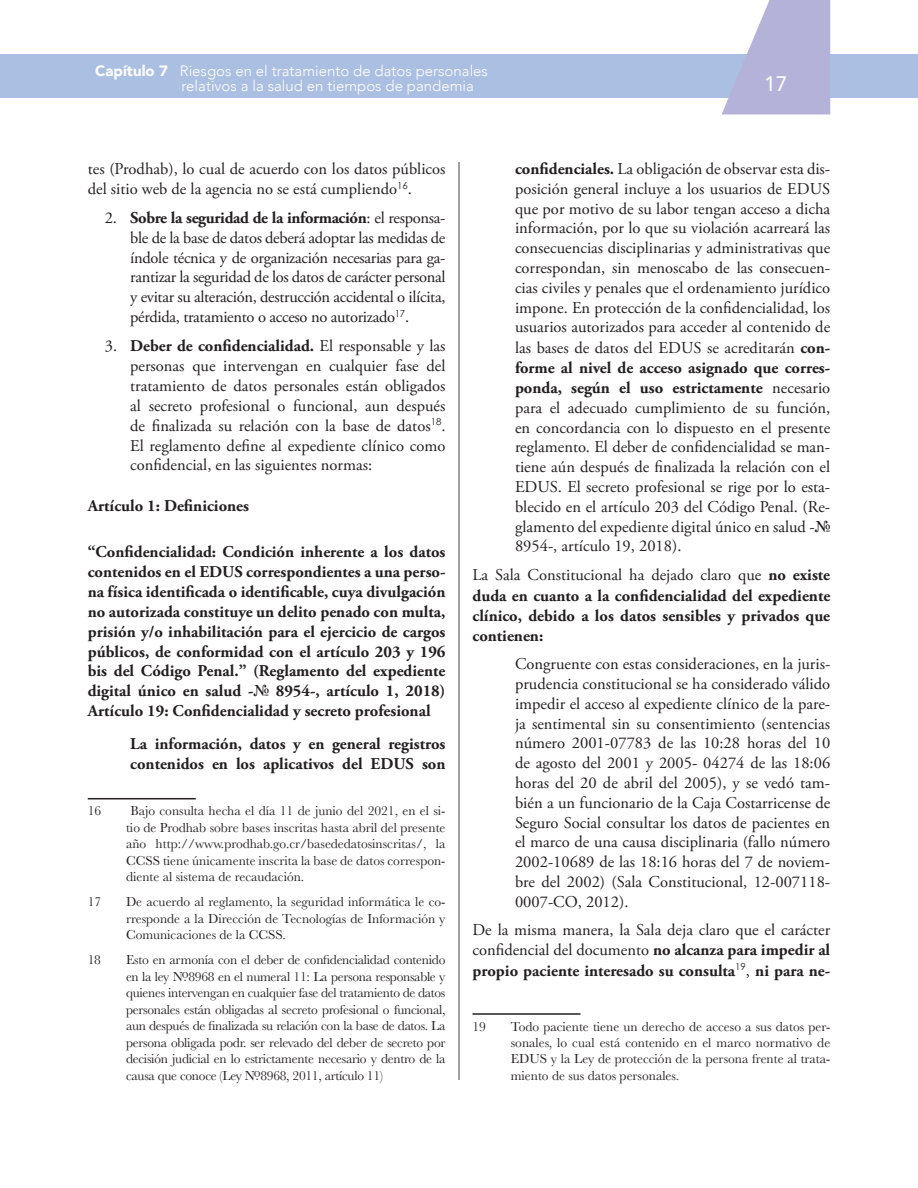
<style>
.page{position:relative;width:918px;height:1188px;background:#fff}
.page>*{position:absolute;margin:0;border:0;box-sizing:border-box;transform-origin:0 0}
.t1{font:21px "Avenir";color:#fff}
.t2{font:16.5px/19.8px "Adobe Garamond Pro";color:#231f20;text-align:justify}
.t3{font:700 16.5px/19.8px "Adobe Garamond Pro";color:#231f20;text-align:justify}
.t4{font:300 15px/15px "Avenir";color:#fff}
.t5{font:13.5px/16.5px "Baskerville";color:#231f20;text-align:justify}
.s1{font-weight:900}
.s2{font-weight:700}
.s3{font-family:"Times";font-weight:400}
.s4{font-family:"Times"}
.s5{font-weight:400}
</style>
<div class="page">
<hr style="left:458px;top:162px;width:2px;height:918px;background:#57585a">
<div style="left:0;top:54px;width:918px;height:43px;background:#abbfe2"></div>
<svg style="left:722px;top:0;width:108px;height:114px"></svg>
<hr style="left:88px;top:798px;width:108px;height:1px;background:#231f20">
<hr style="left:472px;top:1013px;width:108px;height:2px;background:#231f20">
<p class="t4" style="left:182px;top:63px;width:308px;text-indent:-86px"><span class="s1">Capítulo 7</span> Riesgos en el tratamiento de datos personales relativos a la salud en tiempos de pandemia</p>
<p class="t1" style="left:764px;top:67px;width:25px">17</p>
<p class="t2" style="left:88px;top:159px;width:359px;line-height:20.2px">tes (Prodhab), lo cual de acuerdo con los datos públicos del sitio web de la agencia no se está cumpliendo<sup>16</sup>.</p>
<p class="t2" style="left:130px;top:208px;width:317px;text-indent:-26px">2. <span class="s2">Sobre la seguridad de la información</span>: el responsa&shy;ble de la base de datos deberá adoptar las medidas de índole técnica y de organización necesarias para ga&shy;rantizar la seguridad de los datos de carácter personal y evitar su alteración, destrucción accidental o ilícita, pérdida, tratamiento o acceso no autorizado<sup>17</sup>.</p>
<p class="t2" style="left:130px;top:337px;width:317px;text-indent:-26px">3. <span class="s2">Deber de confidencialidad.</span> El responsable y las personas que intervengan en cualquier fase del tratamiento de datos personales están obligados al secreto profesional o funcional, aun después de finalizada su relación con la base de datos<sup>18</sup>.<br>El reglamento define al expediente clínico como confidencial, en las siguientes normas:</p>
<p class="t3" style="left:88px;top:497px;width:163px">Artículo 1: Definiciones</p>
<p class="t3" style="left:88px;top:542px;width:359px">“Confidencialidad: Condición inherente a los datos contenidos en el EDUS correspondientes a una perso&shy;na física identificada o identificable, cuya divulgación no autorizada constituye un delito penado con multa, prisión y/o inhabilitación para el ejercicio de cargos públicos, de conformidad con el artículo 203 y 196 bis del Código Penal.” (Reglamento del expediente digital único en salud -<span class="s3">№</span> 8954-, artículo 1, 2018)<br>Artículo 19: Confidencialidad y secreto profesional</p>
<p class="t3" style="left:130px;top:734px;width:317px;line-height:20.2px">La información, datos y en general registros contenidos en los aplicativos del EDUS son</p>
<p class="t5" style="left:88px;top:803px;width:15px">16</p>
<p class="t5" style="left:126px;top:803px;width:321px;text-indent:4px">Bajo consulta hecha el día 11 de junio del 2021, en el si&shy;tio de Prodhab sobre bases inscritas hasta abril del presente año http://www.prodhab.go.cr/basededatosinscritas/, la CCSS tiene únicamente inscrita la base de datos correspon&shy;diente al sistema de recaudación.</p>
<p class="t5" style="left:88px;top:894px;width:15px">17</p>
<p class="t5" style="left:126px;top:894px;width:321px">De acuerdo al reglamento, la seguridad informática le co&shy;rresponde a la Dirección de Tecnologías de Información y Comunicaciones de la CCSS.</p>
<p class="t5" style="left:88px;top:952px;width:15px">18</p>
<p class="t5" style="left:126px;top:952px;width:321px">Esto en armonía con el deber de confidencialidad contenido en la ley №8968 en el numeral 11: La persona responsable y quienes intervengan en cualquier fase del tratamiento de datos personales están obligadas al secreto profesional o funcional, aun después de finalizada su relación con la base de datos. La persona obligada podr. ser relevado del deber de secreto por decisión judicial en lo estrictamente necesario y dentro de la causa que conoce (Ley №8968, 2011, artículo 11)</p>
<p class="t2" style="left:515px;top:159px;width:317px"><span class="s2">confidenciales.</span> La obligación de observar esta dis&shy;posición general incluye a los usuarios de EDUS que por motivo de su labor tengan acceso a dicha información, por lo que su violación acarreará las consecuencias disciplinarias y administrativas que correspondan, sin menoscabo de las consecuen&shy;cias civiles y penales que el ordenamiento jurídico impone. En protección de la confidencialidad, los usuarios autorizados para acceder al contenido de las bases de datos del EDUS se acreditarán <span class="s2">con&shy;forme al nivel de acceso asignado que corres&shy;ponda, según el uso estrictamente</span> necesario para el adecuado cumplimiento de su función, en concordancia con lo dispuesto en el presente reglamento. El deber de confidencialidad se man&shy;tiene aún después de finalizada la relación con el EDUS. El secreto profesional se rige por lo esta&shy;blecido en el artículo 203 del Código Penal. (Re&shy;glamento del expediente digital único en salud -<span class="s4">№ </span>8954-, artículo 19, 2018).</p>
<p class="t3" style="left:472px;top:565px;width:359px;line-height:20.2px"><span class="s5">La Sala Constitucional ha dejado claro que</span> no existe duda en cuanto a la confidencialidad del expediente clínico, debido a los datos sensibles y privados que contienen:</p>
<p class="t2" style="left:515px;top:655px;width:317px">Congruente con estas consideraciones, en la juris&shy;prudencia constitucional se ha considerado válido impedir el acceso al expediente clínico de la pare&shy;ja sentimental sin su consentimiento (sentencias número 2001-07783 de las 10:28 horas del 10 de agosto del 2001 y 2005- 04274 de las 18:06 horas del 20 de abril del 2005), y se vedó tam&shy;bién a un funcionario de la Caja Costarricense de Seguro Social consultar los datos de pacientes en el marco de una causa disciplinaria (fallo número 2002-10689 de las 18:16 horas del 7 de noviem&shy;bre del 2002) (Sala Constitucional, 12-007118- 0007-CO, 2012).</p>
<p class="t2" style="left:472px;top:920px;width:359px;line-height:20.2px">De la misma manera, la Sala deja claro que el carácter confidencial del documento <span class="s2">no alcanza para impedir al propio paciente interesado su consulta</span><sup>19</sup>, <span class="s2">ni para ne-</span></p>
<p class="t5" style="left:472px;top:1018px;width:15px">19</p>
<p class="t5" style="left:511px;top:1018px;width:321px">Todo paciente tiene un derecho de acceso a sus datos per&shy;sonales, lo cual está contenido en el marco normativo de EDUS y la Ley de protección de la persona frente al trata&shy;miento de sus datos personales.</p>
</div>
